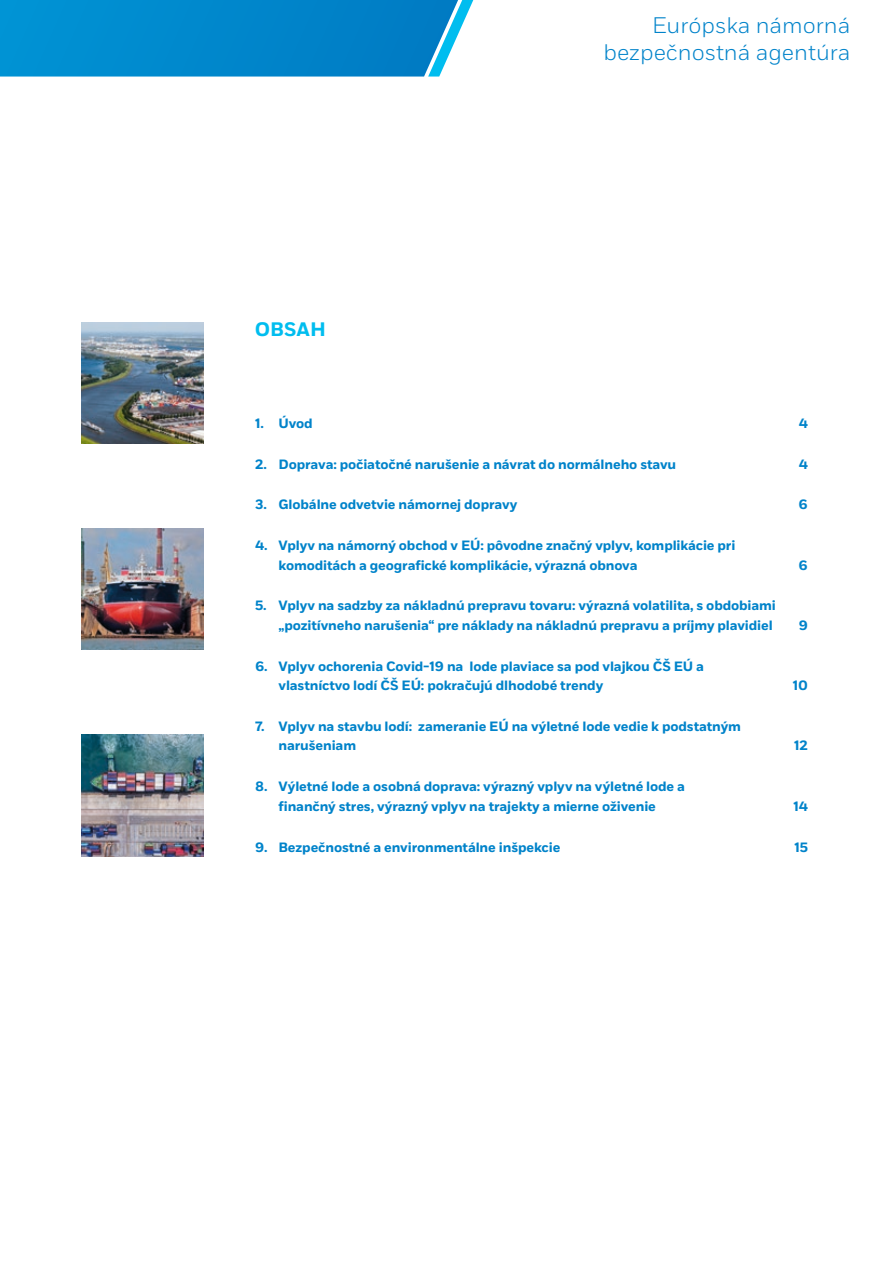
<style>
.page{position:relative;width:893px;height:1263px;background:#fff}
.page>*{position:absolute;margin:0;border:0;box-sizing:border-box;transform-origin:0 0}
.t1{font:300 22.5px/27px "Fort";color:#0083ca;text-align:right}
.t2{font:700 19.5px "Fort";color:#00bdef}
.t3{font:700 13.5px/19.5px "Fort";letter-spacing:-.01em;color:#0083ca}
</style>
<div class="page">
<svg style="left:0;top:0;width:473px;height:857px"></svg>
<img style="left:82px;top:322px;width:121px;height:121px">
<img style="left:82px;top:529px;width:121px;height:121px">
<img style="left:82px;top:735px;width:121px;height:121px">
<h2 class="t2" style="left:255px;top:318px;width:73px">OBSAH</h2>
<h1 class="t1" style="left:603px;top:12px;width:249px">Európska námorná bezpečnostná agentúra</h1>
<p class="t3" style="left:255px;top:414px;width:59px">1. Úvod</p>
<p class="t3" style="left:799px;top:414px;width:11px">4</p>
<p class="t3" style="left:255px;top:455px;width:423px">2. Doprava: počiatočné narušenie a návrat do normálneho stavu</p>
<p class="t3" style="left:799px;top:455px;width:11px">4</p>
<p class="t3" style="left:255px;top:495px;width:264px">3. Globálne odvetvie námornej dopravy</p>
<p class="t3" style="left:799px;top:495px;width:11px">6</p>
<p class="t3" style="left:279px;top:536px;width:458px;text-indent:-23px">4. Vplyv na námorný obchod v EÚ: pôvodne značný vplyv, komplikácie pri komoditách a geografické komplikácie, výrazná obnova</p>
<p class="t3" style="left:799px;top:556px;width:11px">6</p>
<p class="t3" style="left:255px;top:596px;width:522px;text-align:right">5. Vplyv na sadzby za nákladnú prepravu tovaru: výrazná volatilita, s obdobiami „pozitívneho narušenia“ pre náklady na nákladnú prepravu a príjmy plavidiel</p>
<p class="t3" style="left:278px;top:657px;width:427px;text-indent:-23px">6. Vplyv ochorenia Covid-19 na lode plaviace sa pod vlajkou ČŠ EÚ a vlastníctvo lodí ČŠ EÚ: pokračujú dlhodobé trendy</p>
<p class="t3" style="left:278px;top:717px;width:464px;text-indent:-23px">7. Vplyv na stavbu lodí: zameranie EÚ na výletné lode vedie k podstatným narušeniam</p>
<p class="t3" style="left:255px;top:777px;width:431px;text-align:center">8. Výletné lode a osobná doprava: výrazný vplyv na výletné lode a finančný stres, výrazný vplyv na trajekty a mierne oživenie</p>
<p class="t3" style="left:799px;top:616px;width:11px">9</p>
<p class="t3" style="left:793px;top:676px;width:17px">10</p>
<p class="t3" style="left:794px;top:736px;width:15px">12</p>
<p class="t3" style="left:793px;top:797px;width:16px">14</p>
<p class="t3" style="left:255px;top:837px;width:307px">9. Bezpečnostné a environmentálne inšpekcie</p>
<p class="t3" style="left:794px;top:837px;width:15px">15</p>
</div>
